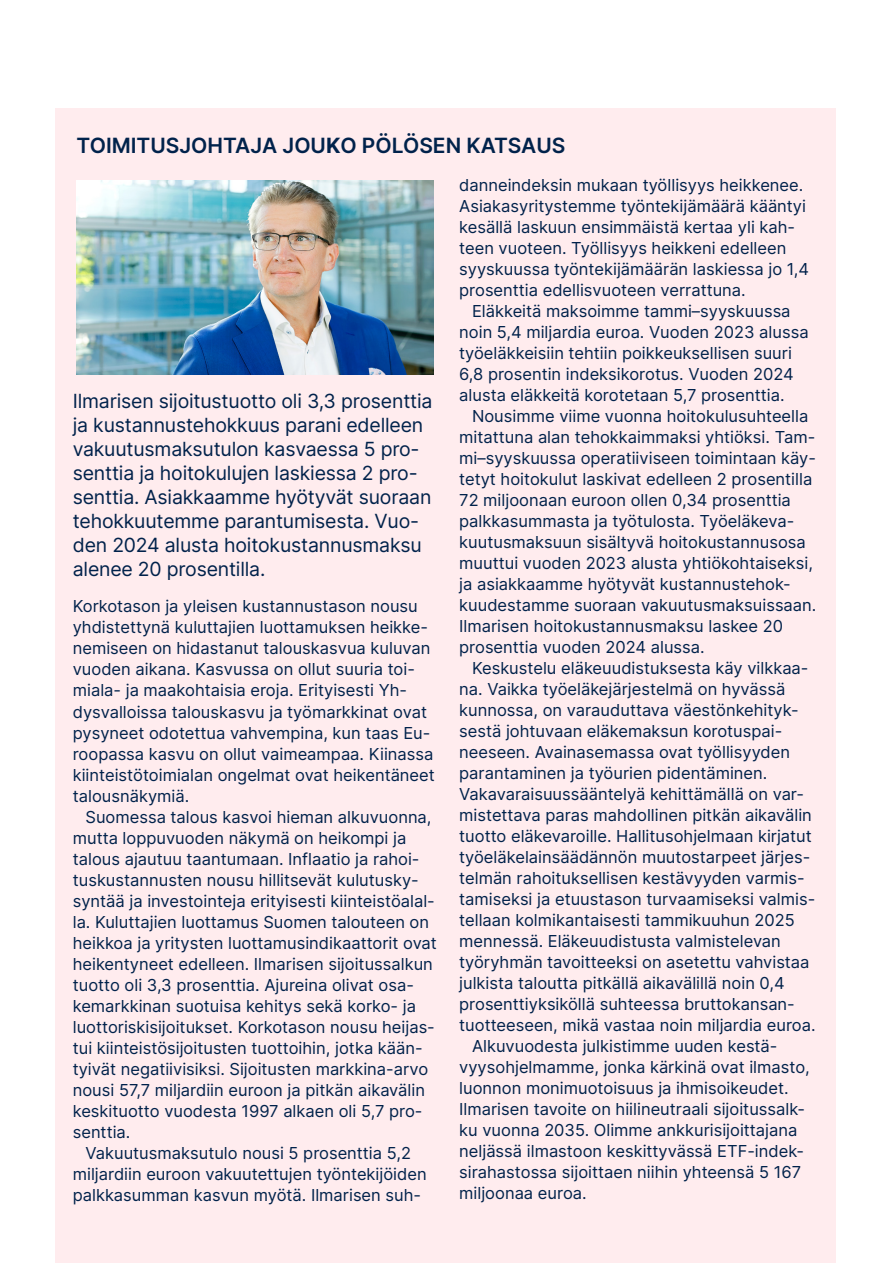
<style>
.page{position:relative;width:893px;height:1263px;background:#fff}
.page>*{position:absolute;margin:0;border:0;box-sizing:border-box;transform-origin:0 0}
.H4_-_Toimitusjohtaja{font:600 21px "Inter";color:#00224b}
.Leipis___3mm_sisenny{font:19.5px/24px "Inter";letter-spacing:-.01em;color:#00224b}
.Leipis___3mm_sisenny-2{font:16.5px/21px "Inter";color:#00224b}
.Leipis{font:16.5px/21px "Inter";color:#00224b}
.s1{font-weight:700}
</style>
<div class="page">
<div style="left:55px;top:108px;width:781px;height:1155px;background:#ffecee"></div>
<img style="left:77px;top:181px;width:357px;height:193px">
<h4 class="H4_-_Toimitusjohtaja" style="left:77px;top:130px;width:490px">TOIMITUSJOHTAJA JOU<span class="s1">K</span>O PÖLÖSEN KATSAUS</h4>
<p class="Leipis___3mm_sisenny" style="left:73px;top:389px;width:361px">Ilmarisen sijoitustuotto oli 3,3 prosenttia ja kustannustehokkuus parani edelleen vakuutusmaksutulon kasvaessa 5 pro&shy;senttia ja hoitokulujen laskiessa 2 pro&shy;senttia. Asiakkaamme hyötyvät suoraan tehokkuutemme parantumisesta. Vuo&shy;den 2024 alusta hoitokustannusmaksu alenee 20 prosentilla.</p>
<p class="Leipis" style="left:73px;top:596px;width:364px">Korkotason ja yleisen kustannustason nousu yhdistettynä kuluttajien luottamuksen heikke&shy;nemiseen on hidastanut talouskasvua kuluvan vuoden aikana. Kasvussa on ollut suuria toi&shy;miala- ja maakohtaisia eroja. Erityisesti Yh&shy;dysvalloissa talouskasvu ja työmarkkinat ovat pysyneet odotettua vahvempina, kun taas Eu&shy;roopassa kasvu on ollut vaimeampaa. Kiinassa kiinteistötoimialan ongelmat ovat heikentäneet talousnäkymiä.</p>
<p class="Leipis___3mm_sisenny-2" style="left:73px;top:806px;width:366px;text-indent:13px">Suomessa talous kasvoi hieman alkuvuonna, mutta loppuvuoden näkymä on heikompi ja talous ajautuu taantumaan. Inflaatio ja rahoi&shy;tuskustannusten nousu hillitsevät kulutusky&shy;syntää ja investointeja erityisesti kiinteistöalal&shy;la. Kuluttajien luottamus Suomen talouteen on heikkoa ja yritysten luottamusindikaattorit ovat heikentyneet edelleen. Ilmarisen sijoitussalkun tuotto oli 3,3 prosenttia. Ajureina olivat osa&shy;kemarkkinan suotuisa kehitys sekä korko- ja luottoriskisijoitukset. Korkotason nousu heijas&shy;tui kiinteistösijoitusten tuottoihin, jotka kään&shy;tyivät negatiivisiksi. Sijoitusten markkina-arvo nousi 57,7 miljardiin euroon ja pitkän aikavälin keskituotto vuodesta 1997 alkaen oli 5,7 pro&shy;senttia.</p>
<p class="Leipis___3mm_sisenny-2" style="left:73px;top:1142px;width:355px;text-align:center">Vakuutusmaksutulo nousi 5 prosenttia 5,2 miljardiin euroon vakuutettujen työntekijöiden palkkasumman kasvun myötä. Ilmarisen suh-</p>
<p class="Leipis___3mm_sisenny-2" style="left:459px;top:174px;width:351px">danneindeksin mukaan työllisyys heikkenee.<br>Asiakasyritystemme työntekijämäärä kääntyi kesällä laskuun ensimmäistä kertaa yli kah&shy;teen vuoteen. Työllisyys heikkeni edelleen syyskuussa työntekijämäärän laskiessa jo 1,4 prosenttia edellisvuoteen verrattuna.</p>
<p class="Leipis___3mm_sisenny-2" style="left:459px;top:300px;width:351px;text-indent:13px">Eläkkeitä maksoimme tammi–syyskuussa noin 5,4 miljardia euroa. Vuoden 2023 alussa työeläkkeisiin tehtiin poikkeuksellisen suuri 6,8 prosentin indeksikorotus. Vuoden 2024 alusta eläkkeitä korotetaan 5,7 prosenttia.</p>
<p class="Leipis___3mm_sisenny-2" style="left:459px;top:405px;width:359px;text-indent:13px">Nousimme viime vuonna hoitokulusuhteella mitattuna alan tehokkaimmaksi yhtiöksi. Tam&shy;mi–syyskuussa operatiiviseen toimintaan käy&shy;tetyt hoitokulut laskivat edelleen 2 prosentilla 72 miljoonaan euroon ollen 0,34 prosenttia palkkasummasta ja työtulosta. Työeläkeva&shy;kuutusmaksuun sisältyvä hoitokustannusosa muuttui vuoden 2023 alusta yhtiökohtaiseksi, ja asiakkaamme hyötyvät kustannustehok&shy;kuudestamme suoraan vakuutusmaksuissaan.<br>Ilmarisen hoitokustannusmaksu laskee 20 prosenttia vuoden 2024 alussa.</p>
<p class="Leipis___3mm_sisenny-2" style="left:459px;top:657px;width:358px;text-indent:13px">Keskustelu eläkeuudistuksesta käy vilkkaa&shy;na. Vaikka työeläkejärjestelmä on hyvässä kunnossa, on varauduttava väestönkehityk&shy;sestä johtuvaan eläkemaksun korotuspai&shy;neeseen. Avainasemassa ovat työllisyyden parantaminen ja työurien pidentäminen.<br>Vakavaraisuussääntelyä kehittämällä on var&shy;mistettava paras mahdollinen pitkän aikavälin tuotto eläkevaroille. Hallitusohjelmaan kirjatut työeläkelainsäädännön muutostarpeet järjes&shy;telmän rahoituksellisen kestävyyden varmis&shy;tamiseksi ja etuustason turvaamiseksi valmis&shy;tellaan kolmikantaisesti tammikuuhun 2025 mennessä. Eläkeuudistusta valmistelevan työryhmän tavoitteeksi on asetettu vahvistaa julkista taloutta pitkällä aikavälillä noin 0,4 prosenttiyksiköllä suhteessa bruttokansan&shy;tuotteeseen, mikä vastaa noin miljardia euroa.</p>
<p class="Leipis___3mm_sisenny-2" style="left:459px;top:1035px;width:352px;text-indent:13px">Alkuvuodesta julkistimme uuden kestä&shy;vyysohjelmamme, jonka kärkinä ovat ilmasto, luonnon monimuotoisuus ja ihmisoikeudet.<br>Ilmarisen tavoite on hiilineutraali sijoitussalk&shy;ku vuonna 2035. Olimme ankkurisijoittajana neljässä ilmastoon keskittyvässä ETF-indek&shy;sirahastossa sijoittaen niihin yhteensä 5 167 miljoonaa euroa.</p>
</div>
